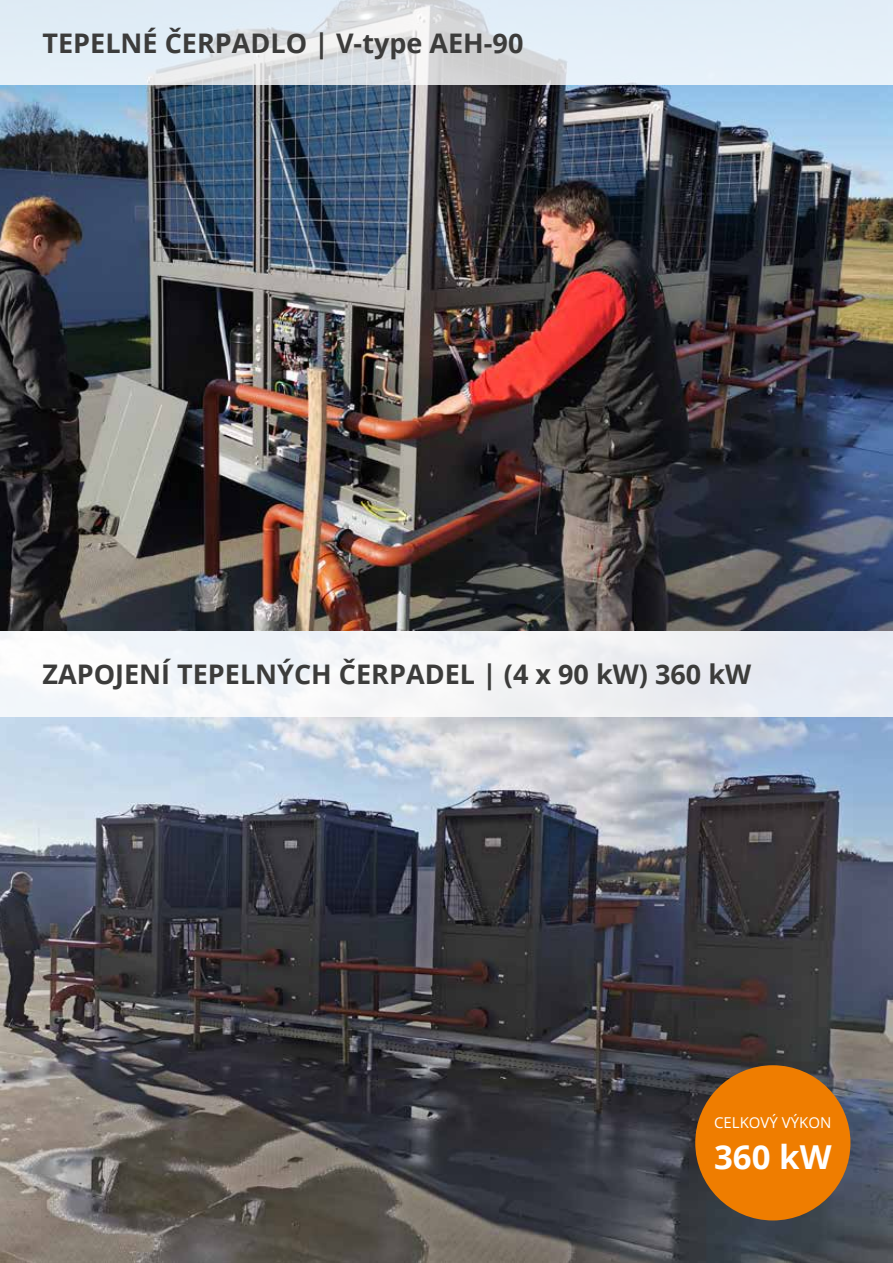
<style>
.page{position:relative;width:893px;height:1263px;background:#fff}
.page>*{position:absolute;margin:0;border:0;box-sizing:border-box;transform-origin:0 0}
.t1{font:700 33px "Open Sans";color:#fff}
.t2{font:700 27px "Open Sans";color:#3c3c3b}
.t3{font:15px "Open Sans";color:#fff}
</style>
<div class="page">
<img style="left:0;top:85px;width:893px;height:1178px">
<svg style="left:0;top:0;width:893px;height:85px;background:#e0e9f0"></svg>
<div style="left:0;top:631px;width:893px;height:85px;background:#f1f4f7"></div>
<div style="left:695px;top:1065px;width:155px;height:155px;background:#ef7d00;border-radius:50%"></div>
<p class="t2" style="left:43px;top:24px;width:482px">TEPELNÉ ČERPADLO | V-type AEH-90</p>
<p class="t2" style="left:43px;top:655px;width:710px">ZAPOJENÍ TEPELNÝCH ČERPADEL | (4 x 90 kW) 360 kW</p>
<p class="t3" style="left:714px;top:1112px;width:119px">CELKOVÝ VÝKON</p>
<p class="t1" style="left:714px;top:1134px;width:119px">360 kW</p>
</div>
